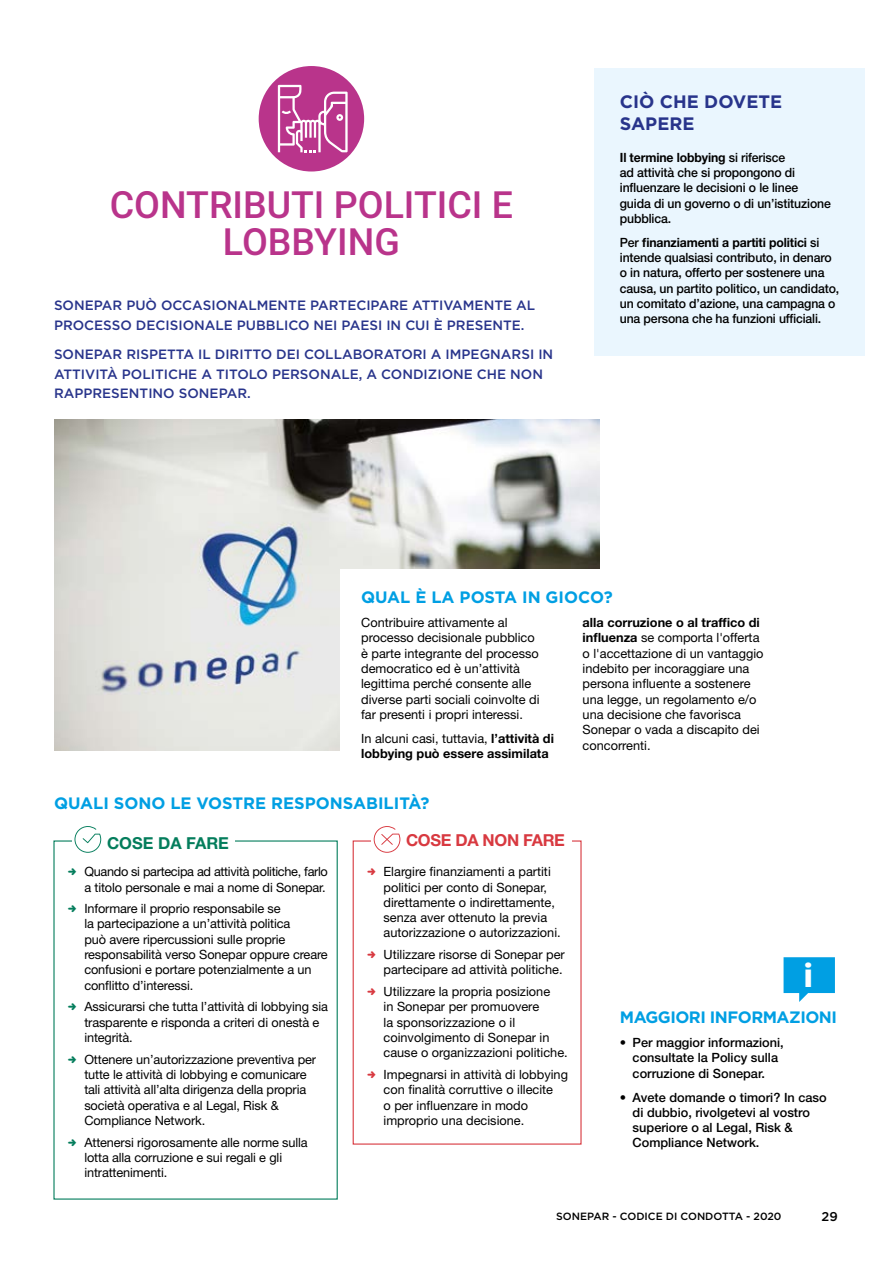
<style>
.page{position:relative;width:893px;height:1263px;background:#fff}
.page>*{position:absolute;margin:0;border:0;box-sizing:border-box;transform-origin:0 0}
.t1{font:500 37.5px/37.8px "Roboto";color:#b9348b;text-align:center}
.t2{font:900 33px "Roboto";color:#fff}
.t3{font:700 18px/21.6px "Gotham";color:#28348b}
.t4{font:700 16.5px "Gotham";letter-spacing:-.005em;color:#009fe3}
.t5{font:700 16.5px "Gotham";letter-spacing:-.03em;color:#009fe3}
.t6{font:700 16.5px "Helvetica Neue LT Std";letter-spacing:-.02em;color:#d83940}
.t7{font:700 16.5px "Helvetica Neue LT Std";color:#047d5c}
.t8{font:500 13.5px/19.5px "Gotham";color:#28348b}
.t9{font:12.75px/15.3px "Helvetica Neue LT Std";color:#000}
.t10{font:500 12.75px/15.3px "Helvetica Neue LT Std";letter-spacing:-.01em;color:#000;scale:.96 1}
.t11{font:500 12.75px/15.3px "Helvetica Neue LT Std";letter-spacing:-.01em;color:#000;text-align:center}
.t12{font:12.75px/15.3px "Helvetica Neue LT Std";letter-spacing:-.025em;color:#000}
.t13{font:700 12.75px/15.3px "Helvetica Neue LT Std";color:#000}
.t14{font:500 12.75px "Gotham";color:#000}
.t15{font:500 10.5px "Gotham";color:#000}
.s1{font-weight:700}
.s2{font-weight:400}
</style>
<div class="page">
<img style="left:54px;top:420px;width:545px;height:330px">
<div style="left:340px;top:569px;width:439px;height:221px;background:#fff"></div>
<div style="left:353px;top:840px;width:229px;height:304px;border:1px solid #d83940"></div>
<div style="left:371px;top:834px;width:93px;height:22px;background:#fff"></div>
<svg style="left:374px;top:826px;width:26px;height:27px"></svg>
<div style="left:406px;top:834px;width:166px;height:22px;background:#fff"></div>
<div style="left:594px;top:68px;width:271px;height:287px;background:#eaf6fe"></div>
<svg style="left:783px;top:957px;width:52px;height:45px"></svg>
<div style="left:53px;top:840px;width:285px;height:359px;border:1px solid #047d5c"></div>
<div style="left:72px;top:834px;width:68px;height:22px;background:#fff"></div>
<svg style="left:74px;top:826px;width:27px;height:27px"></svg>
<div style="left:107px;top:837px;width:128px;height:19px;background:#fff"></div>
<div style="left:259px;top:66px;width:105px;height:105px;background:#b9348b;border-radius:50%"></div>
<svg style="left:278px;top:85px;width:70px;height:67px"></svg>
<h1 class="t1" style="left:110px;top:184px;width:405px">CONTRIBUTI POLITICI E<br>LOBBYING</h1>
<p class="t8" style="left:54px;top:295px;width:483px">SONEPAR PUÒ OCCASIONALMENTE PARTECIPARE ATTIVAMENTE AL<br>PROCESSO DECISIONALE PUBBLICO NEI PAESI IN CUI È PRESENTE.</p>
<p class="t8" style="left:54px;top:344px;width:501px">SONEPAR RISPETTA IL DIRITTO DEI COLLABORATORI A IMPEGNARSI IN<br>ATTIVITÀ POLITICHE A TITOLO PERSONALE, A CONDIZIONE CHE NON<br>RAPPRESENTINO SONEPAR.</p>
<h3 class="t3" style="left:620px;top:91px;width:164px">CIÒ CHE DOVETE<br>SAPERE</h3>
<p class="t10" style="left:620px;top:150px;width:221px"><span class="s1">Il termine lobbying</span> si riferisce<br>ad attività che si propongono di influenzare le decisioni o le linee guida di un governo o di un’istituzione pubblica.</p>
<p class="t10" style="left:620px;top:235px;width:230px">Per <span class="s1">finanziamenti a partiti politici</span> si intende qualsiasi contributo, in denaro o in natura, offerto per sostenere una causa, un partito politico, un candidato, un comitato d’azione, una campagna o una persona che ha funzioni ufficiali.</p>
<p class="t4" style="left:361px;top:587px;width:253px">QUAL È LA POSTA IN GIOCO?</p>
<p class="t9" style="left:361px;top:615px;width:180px">Contribuire attivamente al processo decisionale pubblico è parte integrante del processo democratico ed è un’attività legittima perché consente alle diverse parti sociali coinvolte di far presenti i propri interessi.</p>
<p class="t13" style="left:361px;top:730px;width:194px"><span class="s2">In alcuni casi, tuttavia,</span> l’attività di lobbying può essere assimilata</p>
<p class="t9" style="left:583px;top:615px;width:182px"><span class="s1">alla corruzione o al traffico di influenza</span> se comporta l'offerta o l'accettazione di un vantaggio indebito per incoraggiare una persona influente a sostenere una legge, un regolamento e/o una decisione che favorisca<br>Sonepar o vada a discapito dei concorrenti.</p>
<p class="t4" style="left:54px;top:792px;width:377px">QUALI SONO LE VOSTRE RESPONSABILITÀ?</p>
<p class="t7" style="left:107px;top:832px;width:123px">COSE DA FARE</p>
<p class="t12" style="left:84px;top:864px;width:245px">Quando si partecipa ad attività politiche, farlo a titolo personale e mai a nome di Sonepar.</p>
<p class="t9" style="left:84px;top:901px;width:245px">Informare il proprio responsabile se<br>la partecipazione a un’attività politica<br>può avere ripercussioni sulle proprie responsabilità verso Sonepar oppure creare confusioni e portare potenzialmente a un conflitto d’interessi.</p>
<p class="t9" style="left:84px;top:999px;width:245px">Assicurarsi che tutta l’attività di lobbying sia trasparente e risponda a criteri di onestà e integrità.</p>
<p class="t9" style="left:84px;top:1051px;width:233px">Ottenere un’autorizzazione preventiva per tutte le attività di lobbying e comunicare tali attività all’alta dirigenza della propria società operativa e al Legal, Risk &amp; Compliance Network.</p>
<p class="t9" style="left:84px;top:1134px;width:225px">Attenersi rigorosamente alle norme sulla lotta alla corruzione e sui regali e gli intrattenimenti.</p>
<p class="t6" style="left:406px;top:830px;width:160px">COSE DA NON FARE</p>
<p class="t9" style="left:384px;top:864px;width:179px">Elargire finanziamenti a partiti politici per conto di Sonepar, direttamente o indirettamente, senza aver ottenuto la previa autorizzazione o autorizzazioni.</p>
<p class="t9" style="left:384px;top:947px;width:183px">Utilizzare risorse di Sonepar per partecipare ad attività politiche.</p>
<p class="t9" style="left:384px;top:984px;width:186px">Utilizzare la propria posizione<br>in Sonepar per promuovere<br>la sponsorizzazione o il coinvolgimento di Sonepar in cause o organizzazioni politiche.</p>
<p class="t9" style="left:384px;top:1066px;width:186px">Impegnarsi in attività di lobbying con finalità corruttive o illecite<br>o per influenzare in modo improprio una decisione.</p>
<h2 class="t2" style="left:804px;top:952px;width:11px">i</h2>
<p class="t5" style="left:620px;top:1006px;width:219px">MAGGIORI INFORMAZIONI</p>
<p class="t11" style="left:620px;top:1035px;width:165px">• Per maggior informazioni, consultate la Policy sulla corruzione di Sonepar.</p>
<p class="t11" style="left:633px;top:1089px;width:196px;text-align:left;text-indent:-13px">• Avete domande o timori? In caso di dubbio, rivolgetevi al vostro superiore o al Legal, Risk &amp;<br>Compliance Network.</p>
<p class="t15" style="left:556px;top:1209px;width:227px">SONEPAR - CODICE DI CONDOTTA - 2020</p>
<p class="t14" style="left:821px;top:1208px;width:18px">29</p>
</div>
